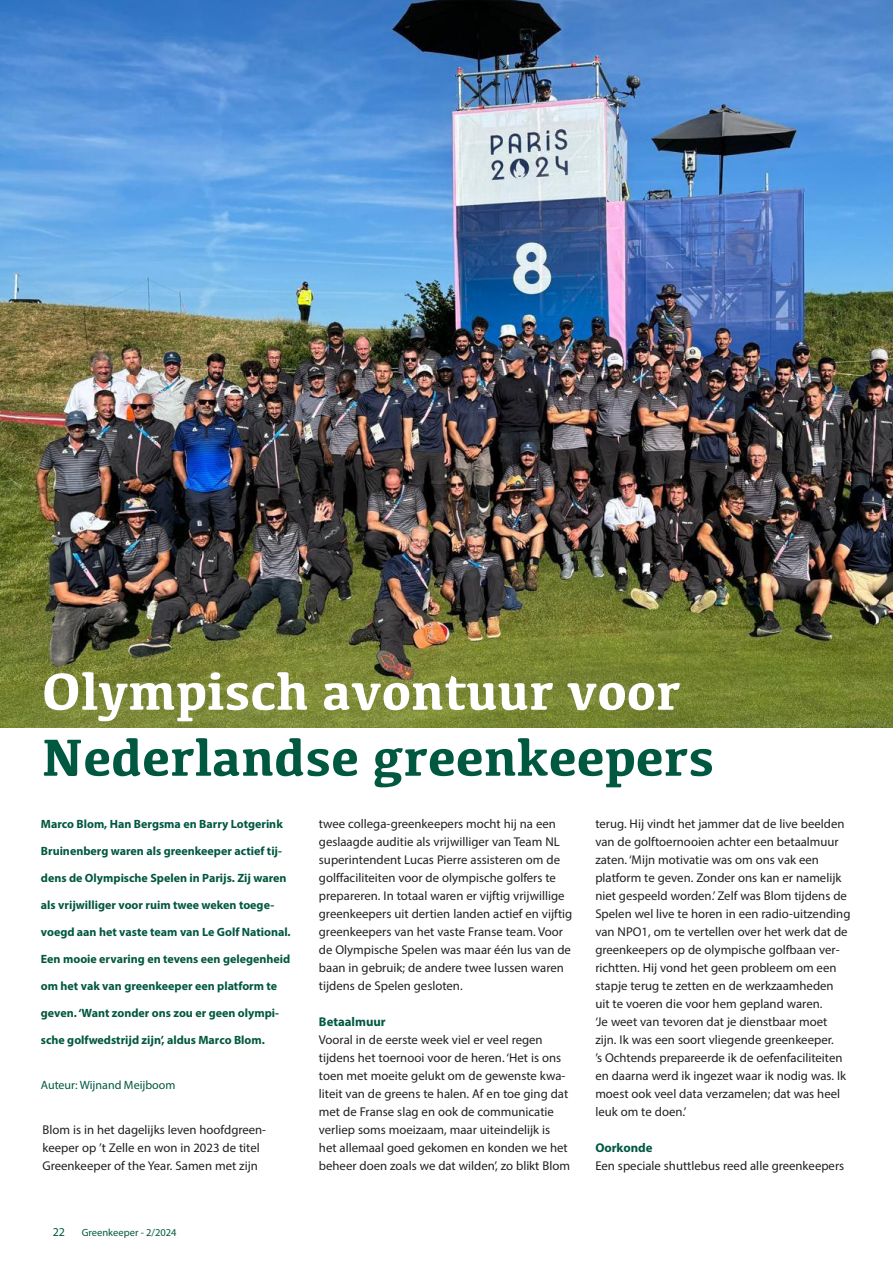
<style>
.page{position:relative;width:893px;height:1263px;background:#fff}
.page>*{position:absolute;margin:0;border:0;box-sizing:border-box;transform-origin:0 0}
.t1{font:700 54px "Kefa";color:#005840}
.t2{font:700 54px "Kefa";color:#fff}
.t3{font:12.75px/18px "Myriad Pro";color:#231f20}
.t4{font:700 12.75px "Myriad Pro";color:#005840}
.t5{font:700 12px "Myriad Pro";color:#005840}
.t6{font:12px "Myriad Pro";color:#005840}
.t7{font:10.5px "Myriad Pro";color:#005840}
</style>
<div class="page">
<img style="left:0;top:0;width:893px;height:727px">
<h1 class="t2" style="left:41px;top:655px;width:641px">Olympisch avontuur voor</h1>
<h1 class="t1" style="left:41px;top:721px;width:674px">Nederlandse greenkeepers</h1>
<p class="t5" style="left:41px;top:816px;width:243px">Marco Blom, Han Bergsma en Barry Lotgerink</p>
<p class="t5" style="left:41px;top:843px;width:243px">Bruinenberg waren als greenkeeper actief tij-</p>
<p class="t5" style="left:41px;top:870px;width:247px">dens de Olympische Spelen in Parijs. Zij waren</p>
<p class="t5" style="left:41px;top:897px;width:235px">als vrijwilliger voor ruim twee weken toege-</p>
<p class="t5" style="left:41px;top:924px;width:251px">voegd aan het vaste team van Le Golf National.</p>
<p class="t5" style="left:41px;top:951px;width:251px">Een mooie ervaring en tevens een gelegenheid</p>
<p class="t5" style="left:41px;top:978px;width:238px">om het vak van greenkeeper een platform te</p>
<p class="t5" style="left:41px;top:1005px;width:240px">geven. ‘Want zonder ons zou er geen olympi-</p>
<p class="t5" style="left:41px;top:1032px;width:226px">sche golfwedstrijd zijn’, aldus Marco Blom.</p>
<p class="t6" style="left:41px;top:1078px;width:136px">Auteur: Wijnand Meijboom</p>
<p class="t3" style="left:43px;top:1121px;width:225px">Blom is in het dagelijks leven hoofdgreen&shy;keeper op ’t Zelle en won in 2023 de titel<br>Greenkeeper of the Year. Samen met zijn</p>
<p class="t6" style="left:53px;top:1224px;width:14px">22</p>
<p class="t7" style="left:82px;top:1226px;width:96px">Greenkeeper - 2/2024</p>
<p class="t3" style="left:319px;top:815px;width:255px">twee collega-greenkeepers mocht hij na een geslaagde auditie als vrijwilliger van Team NL superintendent Lucas Pierre assisteren om de golffaciliteiten voor de olympische golfers te prepareren. In totaal waren er vijftig vrijwillige greenkeepers uit dertien landen actief en vijftig greenkeepers van het vaste Franse team. Voor de Olympische Spelen was maar één lus van de baan in gebruik; de andere twee lussen waren tijdens de Spelen gesloten.</p>
<p class="t4" style="left:319px;top:1013px;width:68px">Betaalmuur</p>
<p class="t3" style="left:319px;top:1031px;width:253px">Vooral in de eerste week viel er veel regen tijdens het toernooi voor de heren. ‘Het is ons toen met moeite gelukt om de gewenste kwa&shy;liteit van de greens te halen. Af en toe ging dat met de Franse slag en ook de communicatie verliep soms moeizaam, maar uiteindelijk is het allemaal goed gekomen en konden we het beheer doen zoals we dat wilden’, zo blikt Blom</p>
<p class="t3" style="left:595px;top:815px;width:257px">terug. Hij vindt het jammer dat de live beelden van de golftoernooien achter een betaalmuur zaten. ‘Mijn motivatie was om ons vak een platform te geven. Zonder ons kan er namelijk niet gespeeld worden.’ Zelf was Blom tijdens de Spelen wel live te horen in een radio-uitzending van NPO1, om te vertellen over het werk dat de greenkeepers op de olympische golfbaan ver&shy;richtten. Hij vond het geen probleem om een stapje terug te zetten en de werkzaamheden uit te voeren die voor hem gepland waren.<br>‘Je weet van tevoren dat je dienstbaar moet zijn. Ik was een soort vliegende greenkeeper.<br>’s Ochtends prepareerde ik de oefenfaciliteiten en daarna werd ik ingezet waar ik nodig was. Ik moest ook veel data verzamelen; dat was heel leuk om te doen.’</p>
<p class="t4" style="left:595px;top:1139px;width:59px">Oorkonde</p>
<p class="t3" style="left:595px;top:1157px;width:250px">Een speciale shuttlebus reed alle greenkeepers</p>
</div>
